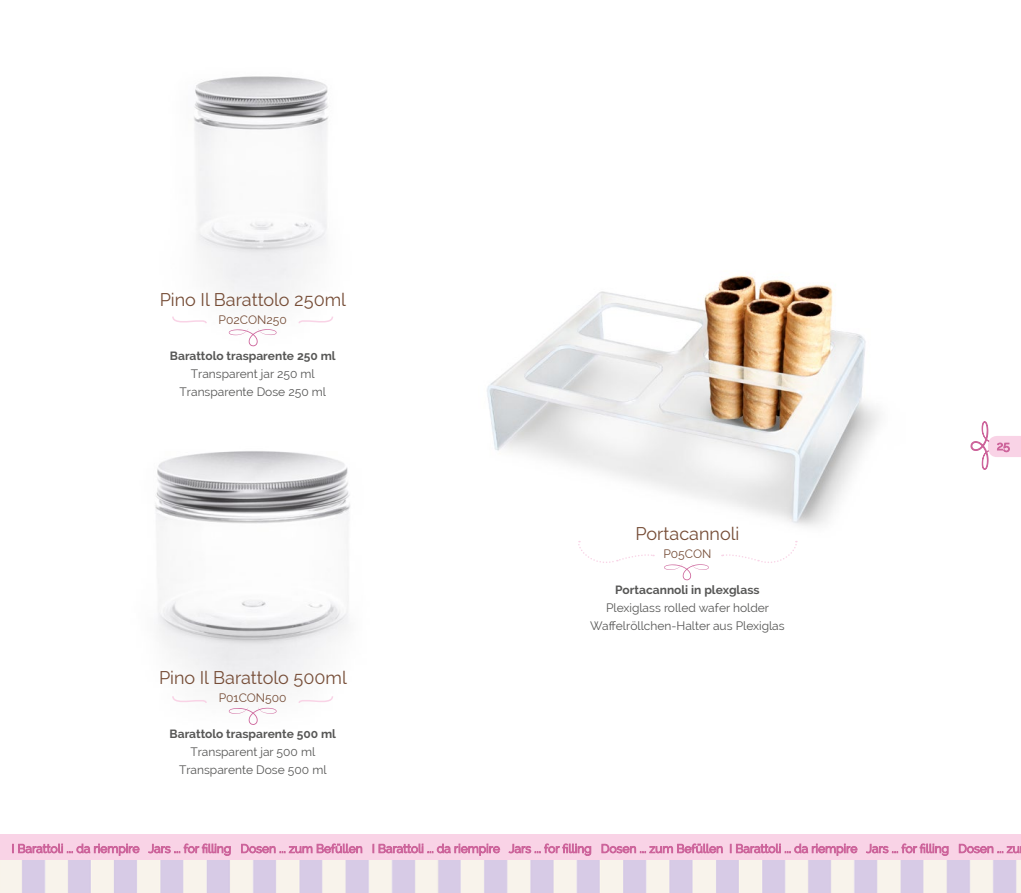
<style>
.page{position:relative;width:1021px;height:893px;background:#fff}
.page>*{position:absolute;margin:0;border:0;box-sizing:border-box;transform-origin:0 0}
.t1{font:18px "Raleway";color:#764d37}
.t2{font:12px/18px "Raleway";color:#575756;text-align:center}
.t3{font:700 12px "Raleway";color:#575756}
.t4{font:12px "Raleway";color:#764d37}
</style>
<div class="page">
<img style="left:0;top:860px;width:1020px;height:33px">
<div style="left:0;top:834px;width:1020px;height:26px;background:#f9d3e6"></div>
<svg style="left:12px;top:843px;width:127px;height:13px"></svg>
<svg style="left:148px;top:843px;width:83px;height:13px"></svg>
<svg style="left:241px;top:843px;width:121px;height:11px"></svg>
<svg style="left:373px;top:843px;width:127px;height:13px"></svg>
<svg style="left:508px;top:843px;width:83px;height:13px"></svg>
<svg style="left:601px;top:843px;width:121px;height:11px"></svg>
<svg style="left:730px;top:843px;width:127px;height:13px"></svg>
<svg style="left:866px;top:843px;width:82px;height:13px"></svg>
<svg style="left:958px;top:843px;width:63px;height:11px"></svg>
<svg style="left:970px;top:422px;width:50px;height:48px"></svg>
<img style="left:155px;top:451px;width:195px;height:262px">
<img style="left:194px;top:76px;width:134px;height:271px">
<svg style="left:229px;top:329px;width:47px;height:17px"></svg>
<svg style="left:172px;top:315px;width:36px;height:13px"></svg>
<svg style="left:298px;top:315px;width:35px;height:13px"></svg>
<svg style="left:229px;top:707px;width:47px;height:18px"></svg>
<svg style="left:171px;top:695px;width:37px;height:12px"></svg>
<svg style="left:298px;top:695px;width:36px;height:12px"></svg>
<img style="left:487px;top:275px;width:392px;height:267px">
<svg style="left:577px;top:541px;width:77px;height:22px"></svg>
<svg style="left:721px;top:541px;width:76px;height:22px"></svg>
<svg style="left:664px;top:564px;width:44px;height:16px"></svg>
<h1 class="t1" style="left:160px;top:289px;width:188px">Pino Il Barattolo 250ml</h1>
<p class="t4" style="left:218px;top:313px;width:70px">P02CON250</p>
<p class="t3" style="left:170px;top:349px;width:167px">Barattolo trasparente 250 ml</p>
<p class="t2" style="left:180px;top:365px;width:148px">Transparent jar 250 ml<br>Transparente Dose 250 ml</p>
<h1 class="t1" style="left:159px;top:667px;width:189px">Pino Il Barattolo 500ml</h1>
<p class="t4" style="left:219px;top:691px;width:69px">P01CON500</p>
<p class="t3" style="left:170px;top:727px;width:168px">Barattolo trasparente 500 ml</p>
<p class="t2" style="left:179px;top:743px;width:149px">Transparent jar 500 ml<br>Transparente Dose 500 ml</p>
<h1 class="t1" style="left:635px;top:523px;width:105px">Portacannoli</h1>
<p class="t4" style="left:663px;top:547px;width:49px">P05CON</p>
<p class="t3" style="left:615px;top:583px;width:146px">Portacannoli in plexglass</p>
<p class="t2" style="left:590px;top:599px;width:196px">Plexiglass rolled wafer holder<br>Waffelröllchen-Halter aus Plexiglas</p>
</div>
